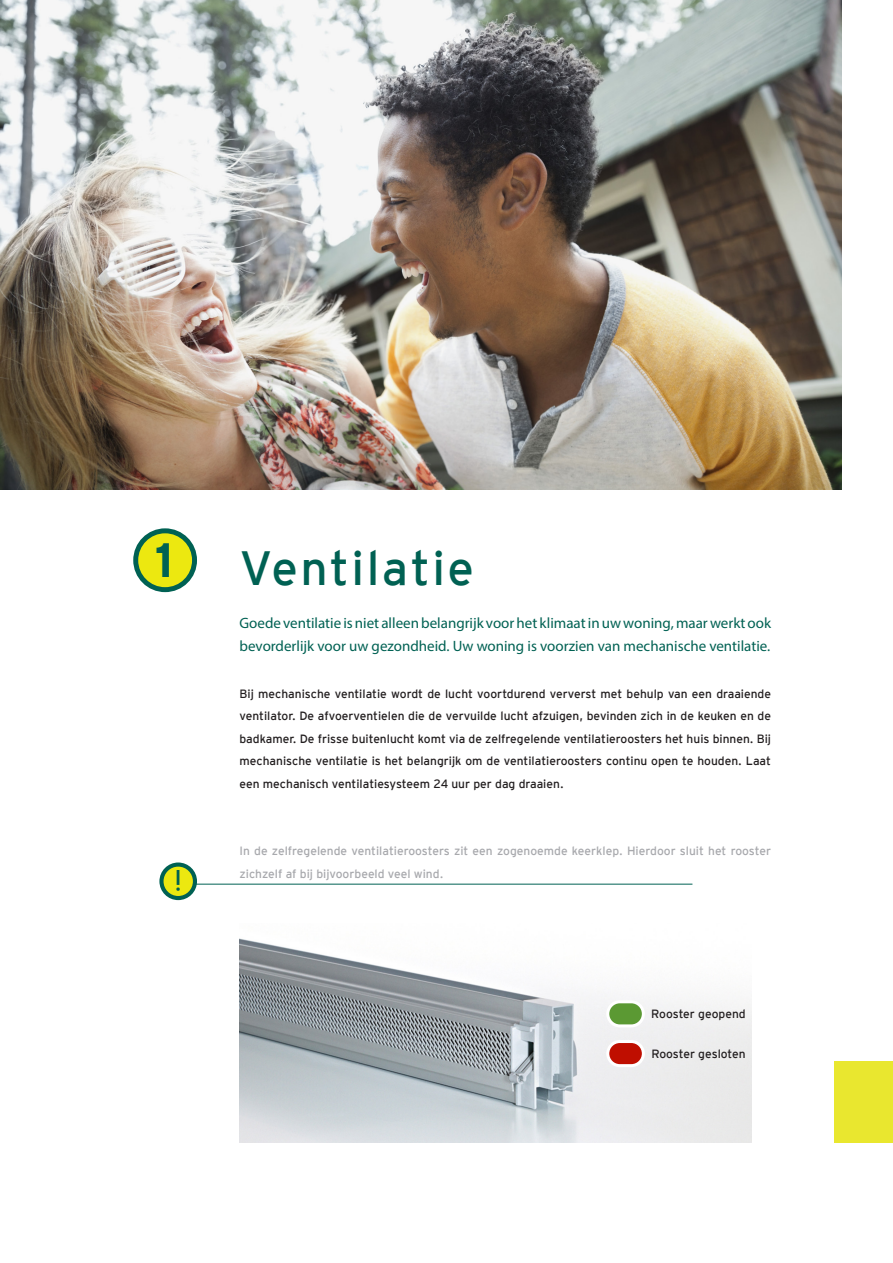
<style>
.page{position:relative;width:893px;height:1263px;background:#fff}
.page>*{position:absolute;margin:0;border:0;box-sizing:border-box;transform-origin:0 0}
.t1{font:48px "Interstate Mono";letter-spacing:.05em;color:#006153}
.t2{font:700 48px "Interstate";color:#006153}
.t3{font:30.9px "Myriad Pro";color:#006153}
.Intro{font:15px/22.5px "Myriad Pro";color:#006153}
.Tussenkop{font:12px/22.5px "Interstate Mono";color:#231f20;text-align:justify}
.t4{font:12px/22.5px "Interstate Mono";color:#a8a9ad}
</style>
<div class="page">
<hr style="left:161px;top:884px;width:531px;height:1px;background:#006153">
<svg style="left:133px;top:528px;width:64px;height:64px"></svg>
<div style="left:141px;top:536px;width:48px;height:48px;background:#ece810;border-radius:50%"></div>
<div style="left:138px;top:533px;width:54px;height:54px;border:6px solid #ece810;border-radius:50%"></div>
<svg style="left:159px;top:862px;width:38px;height:38px"></svg>
<div style="left:164px;top:867px;width:29px;height:29px;background:#ece810;border-radius:50%"></div>
<img style="left:0;top:0;width:842px;height:489px">
<div style="left:835px;top:1061px;width:58px;height:82px;background:#e9e72f"></div>
<img style="left:240px;top:938px;width:511px;height:205px">
<div style="left:608px;top:1002px;width:35px;height:24px;background:#5b9933;border-radius:12px"></div>
<div style="left:606px;top:1000px;width:39px;height:27px;border:3px solid #fff;border-radius:12px"></div>
<div style="left:608px;top:1041px;width:35px;height:24px;background:#bf0e00;border-radius:12px"></div>
<div style="left:606px;top:1040px;width:39px;height:27px;border:3px solid #fff;border-radius:12px"></div>
<p class="t2" style="left:155px;top:534px;width:20px">1</p>
<p class="t1" style="left:240px;top:541px;width:236px">Ventilatie</p>
<p class="Intro" style="left:240px;top:611px;width:533px">Goede ventilatie is niet alleen belangrijk voor het klimaat in uw woning, maar werkt ook bevorderlijk voor uw gezondheid. Uw woning is voorzien van mechanische ventilatie.</p>
<p class="Tussenkop" style="left:240px;top:682px;width:533px">Bij mechanische ventilatie wordt de lucht voortdurend ververst met behulp van een draaiende ventilator. De afvoerventielen die de vervuilde lucht afzuigen, bevinden zich in de keuken en de badkamer. De frisse buitenlucht komt via de zelfregelende ventilatieroosters het huis binnen. Bij mechanische ventilatie is het belangrijk om de ventilatieroosters continu open te houden. Laat een mechanisch ventilatiesysteem 24 uur per dag draaien.</p>
<p class="t3" style="left:182px;top:899px;width:9px;rotate:-180deg">i</p>
<p class="t4" style="left:240px;top:839px;width:533px">In de zelfregelende ventilatieroosters zit een zogenoemde keerklep. Hierdoor sluit het rooster zichzelf af bij bijvoorbeeld veel wind.</p>
<p class="Tussenkop" style="left:651px;top:1003px;width:96px">Rooster geopend</p>
<p class="Tussenkop" style="left:651px;top:1042px;width:96px">Rooster gesloten</p>
</div>
